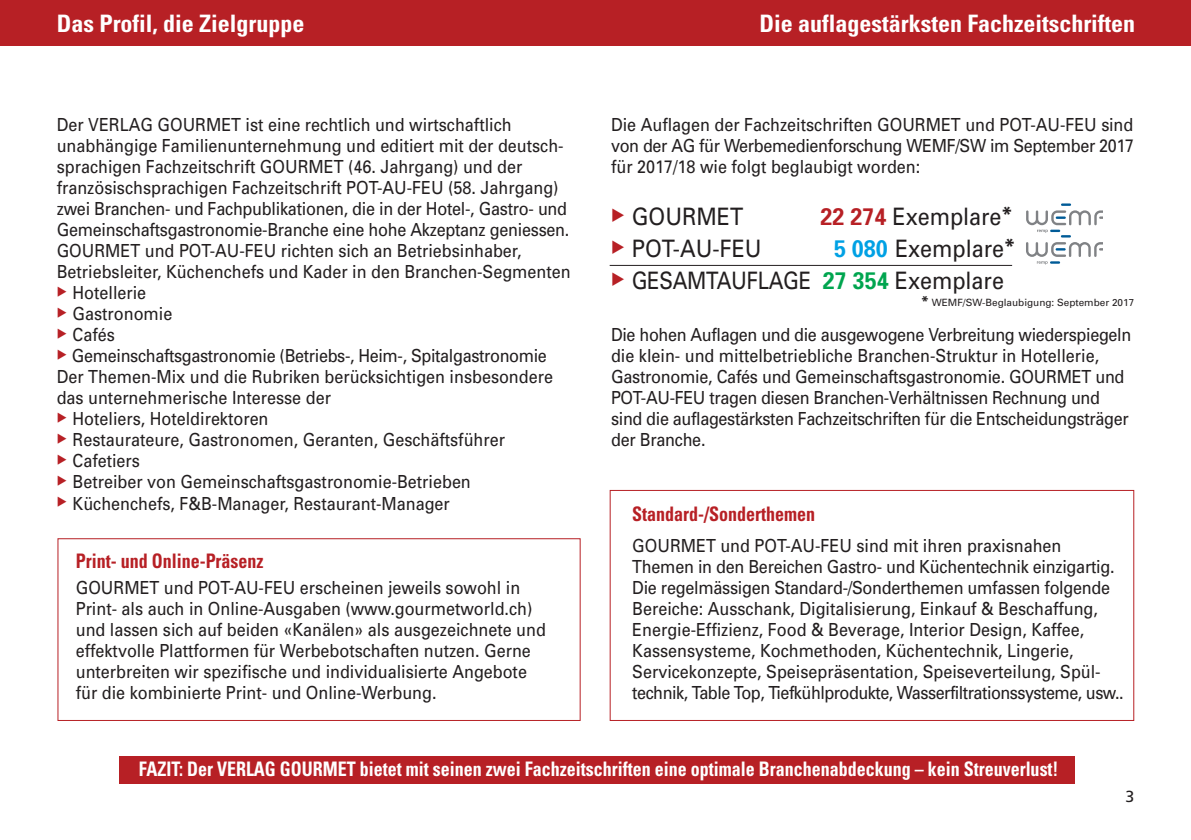
<style>
.page{position:relative;width:1191px;height:840px;background:#fff}
.page>*{position:absolute;margin:0;border:0;box-sizing:border-box;transform-origin:0 0}
.t1{font:700 condensed 24px "Univers";color:#fff}
.t2{font:24px "Univers";color:#231f20;scale:.9 1}
.t3{font:24px "Univers";color:#231f20;scale:.85 1}
.t4{font:700 condensed 20px "Univers";color:#fff;scale:.9 1}
.t5{font:700 condensed 20px "Univers";color:#b72025;scale:.9 1}
.t6{font:18px/21px "Univers";color:#231f20;scale:.9 1}
.t7{font:18px/21px "Univers";letter-spacing:-.02em;color:#231f20;scale:.9 1}
.t8{font:16px "Frutiger";color:#231f20}
.t9{font:10px "Univers";color:#231f20}
.s1{font-weight:700;color:#b72025}
.s2{font-weight:700;color:#00a1e4}
.s3{font-weight:700;color:#00a54f}
.s4{font-weight:700;font-size:14px}
</style>
<div class="page">
<div style="left:609px;top:489px;width:525px;height:231px;border:1px solid #b72025"></div>
<div style="left:57px;top:538px;width:523px;height:182px;border:1px solid #b72025"></div>
<div style="left:0;top:0;width:1191px;height:45px;background:#b72025"></div>
<div style="left:119px;top:755px;width:955px;height:28px;background:#b72025"></div>
<hr style="left:609px;top:265px;width:403px;height:1px;background:#231f20">
<svg style="left:1026px;top:203px;width:76px;height:61px"></svg>
<h1 class="t1" style="left:57px;top:14px;width:249px">Das Profil, die Zielgruppe</h1>
<h1 class="t1" style="left:759px;top:14px;width:377px">Die auflagestärksten Fachzeitschriften</h1>
<p class="t6" style="left:57px;top:115px;width:572px">Der VERLAG GOURMET ist eine rechtlich und wirtschaftlich unabhängige Familienunternehmung und editiert mit der deutsch&shy;sprachigen Fachzeitschrift GOURMET (46. Jahrgang) und der französischsprachigen Fachzeitschrift POT-AU-FEU (58. Jahrgang) zwei Branchen- und Fachpublikationen, die in der Hotel-, Gastro- und Gemeinschaftsgastronomie-Branche eine hohe Akzeptanz geniessen.<br>GOURMET und POT-AU-FEU richten sich an Betriebsinhaber, Betriebsleiter, Küchenchefs und Kader in den Branchen-Segmenten</p>
<p class="t6" style="left:57px;top:283px;width:101px"><sup>◆</sup> Hotellerie</p>
<p class="t6" style="left:57px;top:304px;width:130px"><sup>◆</sup> Gastronomie</p>
<p class="t6" style="left:57px;top:325px;width:66px"><sup>◆</sup> Cafés</p>
<p class="t6" style="left:57px;top:347px;width:553px"><sup>◆</sup> Gemeinschaftsgastronomie (Betriebs-, Heim-, Spitalgastronomie<br>Der Themen-Mix und die Rubriken berücksichtigen insbesondere das unternehmerische Interesse der</p>
<p class="t6" style="left:57px;top:410px;width:237px"><sup>◆</sup> Hoteliers, Hoteldirektoren</p>
<p class="t6" style="left:57px;top:431px;width:499px"><sup>◆</sup> Restaurateure, Gastronomen, Geranten, Geschäftsführer</p>
<p class="t6" style="left:57px;top:452px;width:94px"><sup>◆</sup> Cafetiers</p>
<p class="t6" style="left:57px;top:473px;width:462px"><sup>◆</sup> Betreiber von Gemeinschaftsgastronomie-Betrieben</p>
<p class="t6" style="left:57px;top:494px;width:438px"><sup>◆</sup> Küchenchefs, F&amp;B-Manager, Restaurant-Manager</p>
<p class="t5" style="left:76px;top:553px;width:210px">Print- und Online-Präsenz</p>
<p class="t6" style="left:76px;top:578px;width:524px">GOURMET und POT-AU-FEU erscheinen jeweils sowohl in Print- als auch in Online-Ausgaben (www.gourmetworld.ch) und lassen sich auf beiden «Kanälen» als ausgezeichnete und effektvolle Plattformen für Werbebotschaften nutzen. Gerne unterbreiten wir spezifische und individualisierte Angebote für die kombinierte Print- und Online-Werbung.</p>
<p class="t6" style="left:611px;top:115px;width:583px;text-align:justify">Die Auflagen der Fachzeitschriften GOURMET und POT-AU-FEU sind von der AG für Werbemedienforschung WEMF/SW im September 2017 für 2017/18 wie folgt beglaubigt worden:</p>
<h1 class="t2" style="left:611px;top:207px;width:148px"><sup>◆</sup> GOURMET</h1>
<h1 class="t2" style="left:820px;top:207px;width:215px"><span class="s1">22 274</span> Exemplare<sup>*</sup></h1>
<h1 class="t2" style="left:611px;top:239px;width:169px"><sup>◆</sup> POT-AU-FEU</h1>
<h1 class="t2" style="left:834px;top:239px;width:203px"><span class="s2">5 080</span> Exemplare<sup>*</sup></h1>
<h1 class="t3" style="left:611px;top:271px;width:464px"><sup>◆</sup> GESAMTAUFLAGE <span class="s3">27 354</span> Exemplare</h1>
<p class="t7" style="left:611px;top:325px;width:579px">Die hohen Auflagen und die ausgewogene Verbreitung wiederspiegeln die klein- und mittelbetriebliche Branchen-Struktur in Hotellerie, Gastronomie, Cafés und Gemeinschaftsgastronomie. GOURMET und POT-AU-FEU tragen diesen Branchen-Verhältnissen Rechnung und sind die auflagestärksten Fachzeitschriften für die Entscheidungsträger der Branche.</p>
<p class="t9" style="left:921px;top:298px;width:214px"><span class="s4">*</span> WEMF/SW-Beglaubigung: September 2017</p>
<p class="t5" style="left:632px;top:506px;width:205px">Standard-/Sonderthemen</p>
<p class="t6" style="left:632px;top:536px;width:547px">GOURMET und POT-AU-FEU sind mit ihren praxisnahen Themen in den Bereichen Gastro- und Küchentechnik einzigartig.<br>Die regelmässigen Standard-/Sonderthemen umfassen folgende Bereiche: Ausschank, Digitalisierung, Einkauf &amp; Beschaffung, Energie-Effizienz, Food &amp; Beverage, Interior Design, Kaffee, Kassensysteme, Kochmethoden, Küchentechnik, Lingerie, Servicekonzepte, Speisepräsentation, Speiseverteilung, Spül&shy;technik, Table Top, Tiefkühlprodukte, Wasserfiltrationssysteme, usw..</p>
<p class="t4" style="left:139px;top:761px;width:1023px">FAZIT: Der VERLAG GOURMET bietet mit seinen zwei Fachzeitschriften eine optimale Branchenabdeckung – kein Streuverlust!</p>
<p class="t8" style="left:1125px;top:789px;width:10px">3</p>
</div>
